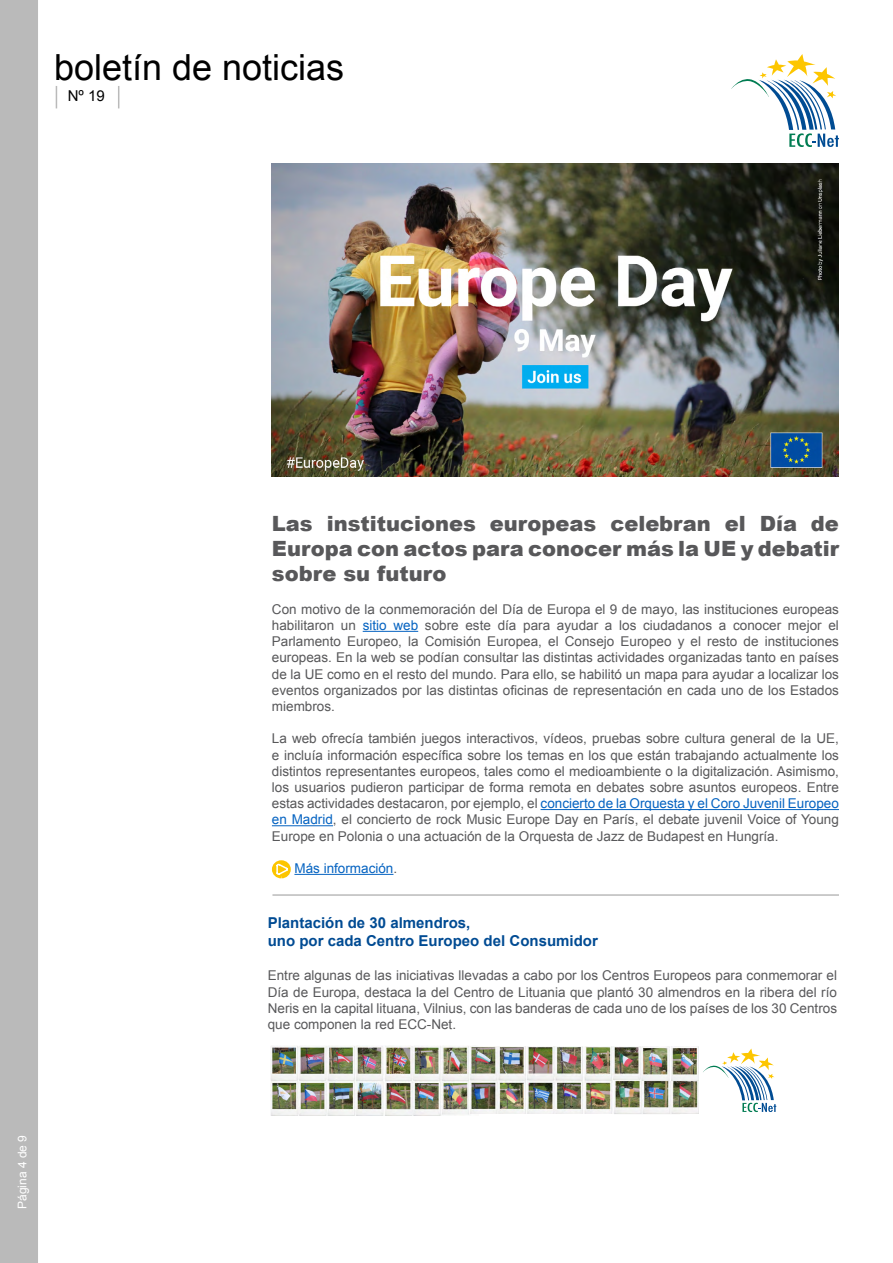
<style>
.page{position:relative;width:893px;height:1263px;background:#fff}
.page>*{position:absolute;margin:0;border:0;box-sizing:border-box;transform-origin:0 0}
.t1{font:36px "Arial";color:#000}
.t2{font:900 21px/25.2px "Arial";color:#58585a;text-align:justify}
.t3{font:700 15px/18px "Arial";color:#004b93}
.t4{font:15px "Arial";color:#000}
.t5{font:13.5px/16.2px "Arial";color:#58585a;text-align:justify}
.t6{font:13.5px "Arial";color:#0563c1}
.t7{font:12px "Arial";color:#fff}
.s1{color:#0563c1}
.s2{color:#58585a}
</style>
<div class="page">
<div style="left:0;top:0;width:38px;height:1263px;background:#bababa"></div>
<svg style="left:16px;top:1215px;width:11px;height:2px"></svg>
<svg style="left:56px;top:86px;width:1px;height:22px"></svg>
<svg style="left:118px;top:86px;width:1px;height:22px"></svg>
<svg style="left:731px;top:54px;width:108px;height:93px"></svg>
<hr style="left:363px;top:631px;width:55px;height:1px;background:#0563c1">
<hr style="left:541px;top:809px;width:298px;height:1px;background:#0563c1">
<hr style="left:272px;top:825px;width:61px;height:1px;background:#0563c1">
<hr style="left:294px;top:874px;width:99px;height:1px;background:#0563c1">
<img style="left:272px;top:164px;width:567px;height:313px">
<svg style="left:272px;top:860px;width:19px;height:18px"></svg>
<svg style="left:275px;top:863px;width:14px;height:13px"></svg>
<hr style="left:272px;top:894px;width:567px;height:2px;background:#bababa">
<img style="left:270px;top:1046px;width:209px;height:69px">
<img style="left:469px;top:1046px;width:172px;height:67px">
<div style="left:614px;top:1080px;width:65px;height:35px;background:#e9e8e6"></div>
<img style="left:614px;top:1080px;width:85px;height:33px">
<svg style="left:703px;top:1048px;width:73px;height:64px"></svg>
<img style="left:641px;top:1046px;width:58px;height:34px">
<h1 class="t1" style="left:54px;top:43px;width:292px">boletín de noticias</h1>
<p class="t4" style="left:68px;top:86px;width:39px">Nº 19</p>
<p class="t7" style="left:14px;top:1209px;width:76px;rotate:-90deg">Página 4 de 9</p>
<h2 class="t2" style="left:272px;top:510px;width:569px">Las instituciones europeas celebran el Día de Europa con actos para conocer más la UE y debatir sobre su futuro</h2>
<p class="t5" style="left:272px;top:601px;width:568px">Con motivo de la conmemoración del Día de Europa el 9 de mayo, las instituciones europeas habilitaron un <span class="s1">sitio web</span> sobre este día para ayudar a los ciudadanos a conocer mejor el Parlamento Europeo, la Comisión Europea, el Consejo Europeo y el resto de instituciones europeas. En la web se podían consultar las distintas actividades organizadas tanto en países de la UE como en el resto del mundo. Para ello, se habilitó un mapa para ayudar a localizar los eventos organizados por las distintas oficinas de representación en cada uno de los Estados miembros.</p>
<p class="t5" style="left:272px;top:730px;width:568px">La web ofrecía también juegos interactivos, vídeos, pruebas sobre cultura general de la UE, e incluía información específica sobre los temas en los que están trabajando actualmente los distintos representantes europeos, tales como el medioambiente o la digitalización. Asimismo, los usuarios pudieron participar de forma remota en debates sobre asuntos europeos. Entre estas actividades destacaron, por ejemplo, el <span class="s1">concierto de la Orquesta y el Coro Juvenil Europeo en Madrid</span>, el concierto de rock Music Europe Day en París, el debate juvenil Voice of Young Europe en Polonia o una actuación de la Orquesta de Jazz de Budapest en Hungría.</p>
<p class="t6" style="left:294px;top:859px;width:104px">Más información<span class="s2">.</span></p>
<p class="t3" style="left:268px;top:914px;width:332px">Plantación de 30 almendros,<br>uno por cada Centro Europeo del Consumidor</p>
<p class="t5" style="left:268px;top:967px;width:571px">Entre algunas de las iniciativas llevadas a cabo por los Centros Europeos para conmemorar el Día de Europa, destaca la del Centro de Lituania que plantó 30 almendros en la ribera del río Neris en la capital lituana, Vilnius, con las banderas de cada uno de los países de los 30 Centros que componen la red ECC-Net.</p>
</div>
